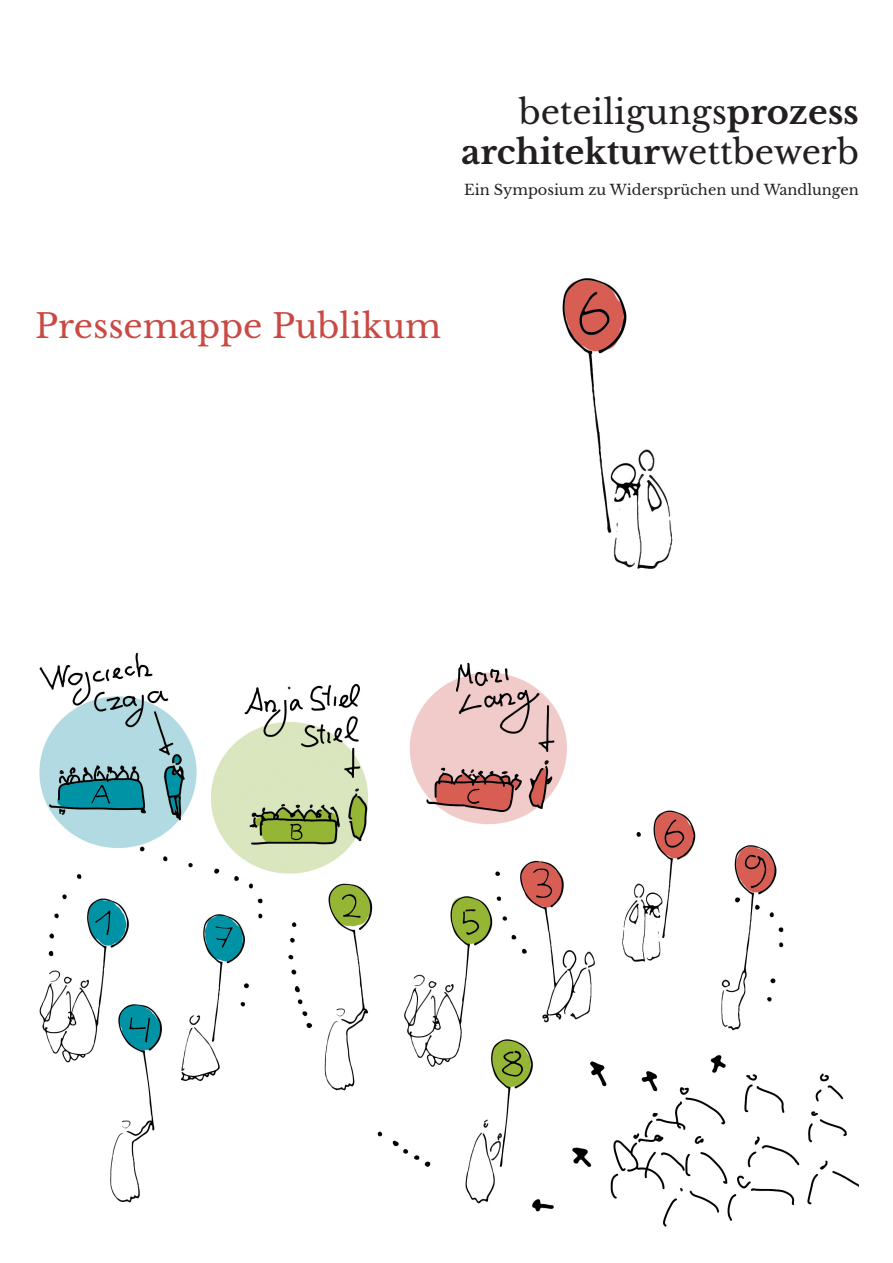
<style>
.page{position:relative;width:893px;height:1263px;background:#fff}
.page>*{position:absolute;margin:0;border:0;box-sizing:border-box;transform-origin:0 0}
.t1{font:33.6px/40.3px "Libre Baskerville";color:#231f20;text-align:right}
.t2{font:33.6px "Libre Baskerville";color:#c94a44}
.t3{font:14.55px "Libre Baskerville";color:#231f20}
.s1{font-weight:700}
</style>
<div class="page">
<img style="left:39px;top:652px;width:820px;height:575px">
<img style="left:562px;top:278px;width:65px;height:76px">
<img style="left:597px;top:432px;width:76px;height:137px">
<img style="left:588px;top:354px;width:12px;height:78px">
<h1 class="t1" style="left:461px;top:92px;width:399px">beteiligungs<span class="s1">prozess architektur</span>wettbewerb</h1>
<p class="t3" style="left:464px;top:181px;width:396px">Ein Symposium zu Widersprüchen und Wandlungen</p>
<h1 class="t2" style="left:35px;top:306px;width:408px">Pressemappe Publikum</h1>
</div>
